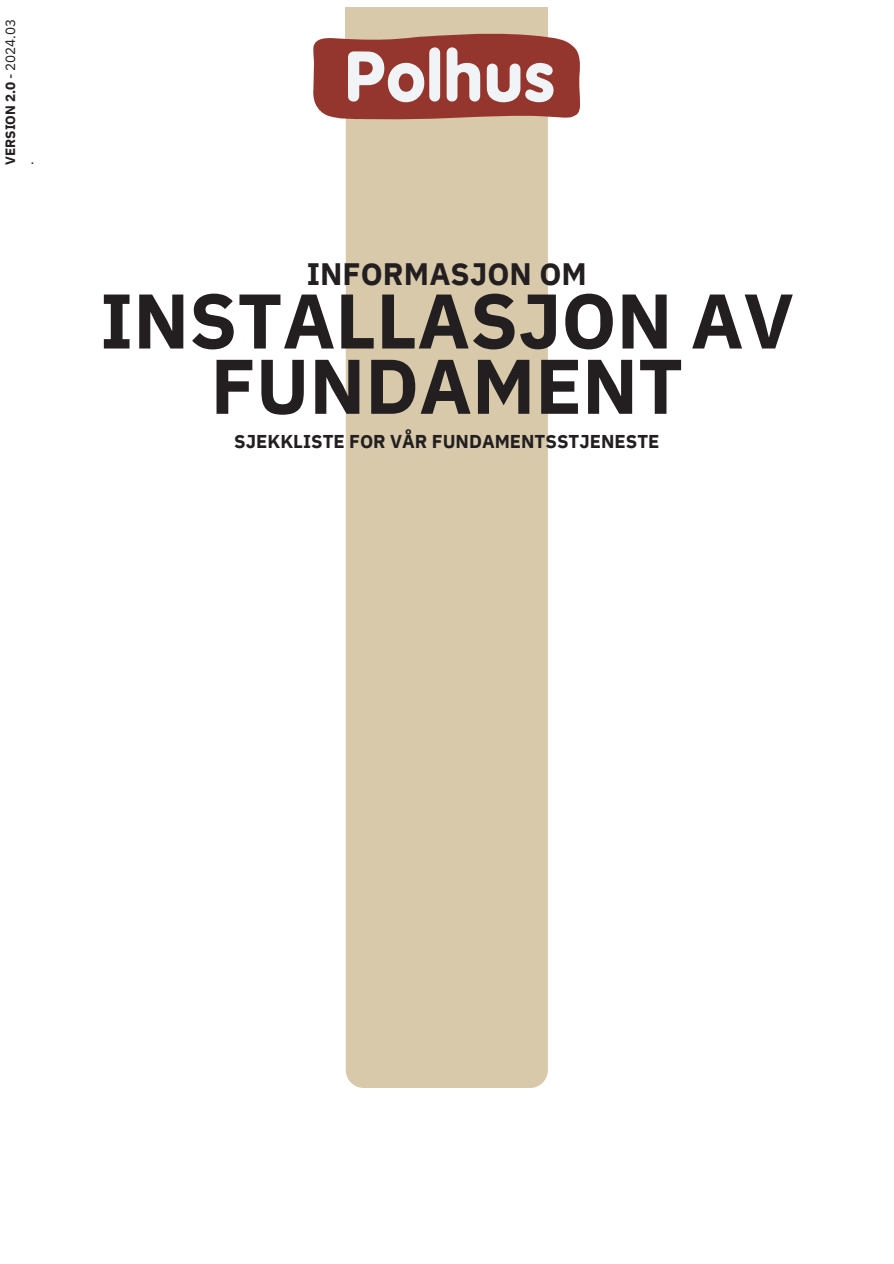
<style>
.page{position:relative;width:894px;height:1264px;background:#fff}
.page>*{position:absolute;margin:0;border:0;box-sizing:border-box;transform-origin:0 0}
.t1{font:700 77.25px/65.2px "IBM Plex Sans";color:#231f20;text-align:center}
.t2{font:700 30.9px "IBM Plex Sans";letter-spacing:.005em;color:#231f20}
.t3{font:700 18.6px "IBM Plex Sans";color:#231f20}
.t4{font:700 13.5px "IBM Plex Sans";letter-spacing:-.005em;color:#231f20}
.t5{font:13.5px "IBM Plex Sans";color:#231f20}
.s1{font-weight:400}
</style>
<div class="page">
<div style="left:345px;top:119px;width:202px;height:968px;background:#d7c9aa"></div>
<div style="left:345px;top:8px;width:202px;height:59px;background:#d7c9aa"></div>
<svg style="left:313px;top:34px;width:267px;height:85px"></svg>
<p class="t4" style="left:1px;top:165px;width:147px;rotate:-90deg">VERSION 2.0 <span class="s1">- 2024.03</span></p>
<p class="t5" style="left:19px;top:165px;width:5px;rotate:-90deg">.</p>
<h2 class="t2" style="left:306px;top:254px;width:282px">INFORMASJON OM</h2>
<h1 class="t1" style="left:100px;top:287px;width:695px">INSTALLASJON AV<br>FUNDAMENT</h1>
<p class="t3" style="left:234px;top:428px;width:426px">SJEKKLISTE FOR VÅR FUNDAMENTSSTJENESTE</p>
</div>
